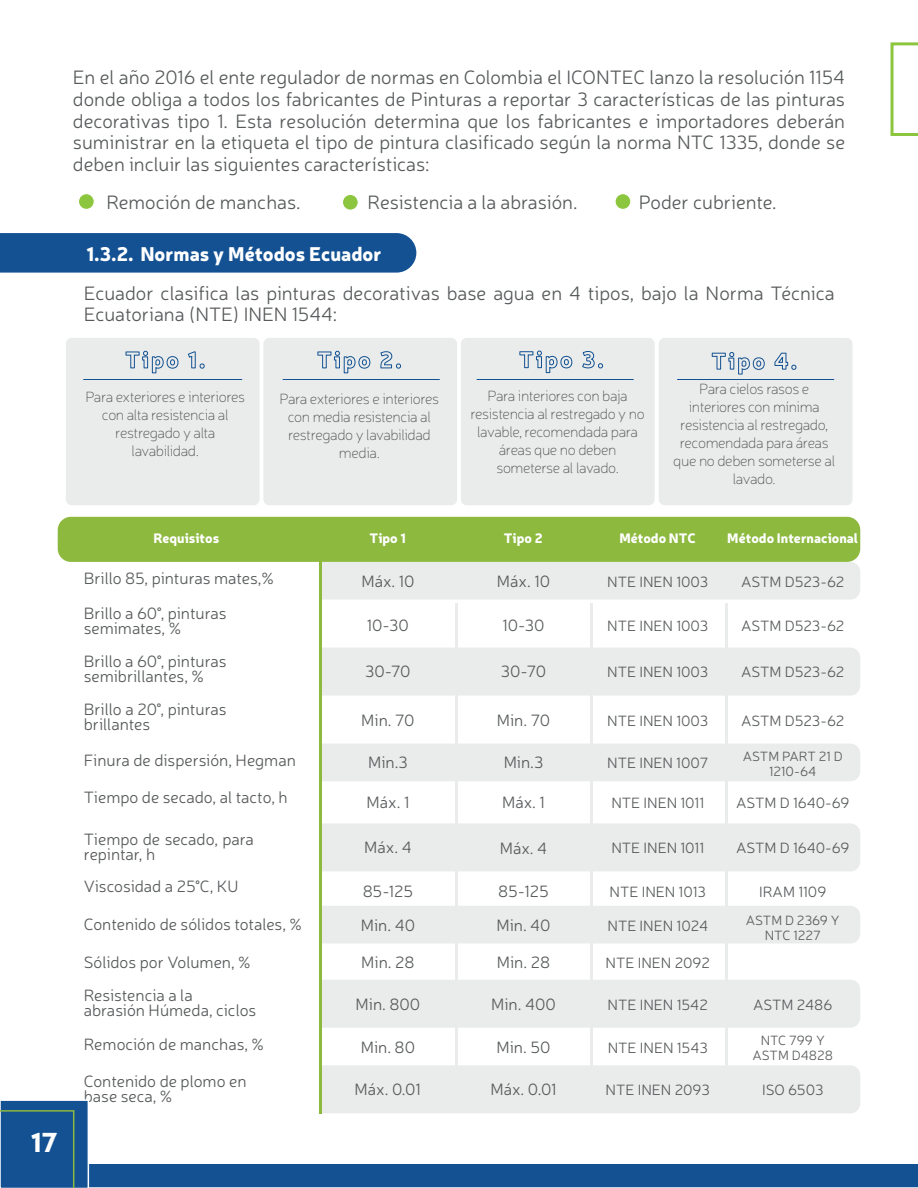
<style>
.page{position:relative;width:918px;height:1188px;background:#fff}
.page>*{position:absolute;margin:0;border:0;box-sizing:border-box;transform-origin:0 0}
.t1{font:900 27px "Neris";color:#fff}
.t2{font:300 19.5px/21.8px "Neris";color:#575a5b}
.t3{font:900 19.5px "Neris";color:#fff}
.t4{font:300 16.5px/33px "Neris";color:#575a5b}
.t5{font:100 15px/18px "Neris";letter-spacing:-.025em;color:#575a5b;text-align:center}
.t6{font:300 15px "Neris";color:#575a5b}
.t7{font:300 13.5px/15px "Neris";color:#575a5b;text-align:center}
.t8{font:900 13.5px "Neris";color:#fff}
</style>
<div class="page">
<div style="left:263px;top:338px;width:194px;height:167px;background:#e9ecea;border-radius:6px"></div>
<div style="left:66px;top:338px;width:194px;height:167px;background:#e9ecea;border-radius:6px"></div>
<div style="left:461px;top:338px;width:194px;height:167px;background:#e9ecea;border-radius:6px"></div>
<div style="left:659px;top:338px;width:194px;height:167px;background:#e9ecea;border-radius:6px"></div>
<svg style="left:891px;top:42px;width:27px;height:94px"></svg>
<div style="left:321px;top:562px;width:539px;height:38px;background:#e9ecea"></div>
<div style="left:321px;top:744px;width:539px;height:37px;background:#e9ecea"></div>
<div style="left:321px;top:906px;width:539px;height:37px;background:#e9ecea"></div>
<div style="left:321px;top:648px;width:539px;height:48px;background:#e9ecea"></div>
<div style="left:321px;top:823px;width:539px;height:48px;background:#e9ecea"></div>
<div style="left:321px;top:980px;width:539px;height:48px;background:#e9ecea"></div>
<div style="left:0;top:233px;width:417px;height:40px;background:#135193"></div>
<hr style="left:456px;top:603px;width:2px;height:510px;background:#e9ecea">
<hr style="left:590px;top:603px;width:2px;height:510px;background:#e9ecea">
<hr style="left:725px;top:603px;width:2px;height:510px;background:#e9ecea">
<hr style="left:319px;top:517px;width:2px;height:596px;background:#8cb93e">
<svg style="left:317px;top:351px;width:54px;height:23px"></svg>
<svg style="left:380px;top:351px;width:21px;height:18px"></svg>
<svg style="left:519px;top:350px;width:54px;height:23px"></svg>
<svg style="left:582px;top:351px;width:21px;height:18px"></svg>
<svg style="left:711px;top:352px;width:54px;height:23px"></svg>
<svg style="left:774px;top:352px;width:22px;height:18px"></svg>
<svg style="left:125px;top:351px;width:54px;height:23px"></svg>
<svg style="left:188px;top:351px;width:17px;height:18px"></svg>
<div style="left:78px;top:194px;width:16px;height:15px;background:#8bc63e;border-radius:50%"></div>
<div style="left:78px;top:193px;width:17px;height:17px;border:1px solid #fff;border-radius:50%"></div>
<div style="left:342px;top:194px;width:16px;height:16px;background:#8bc63e;border-radius:50%"></div>
<div style="left:342px;top:194px;width:17px;height:17px;border:1px solid #fff;border-radius:50%"></div>
<div style="left:615px;top:194px;width:16px;height:15px;background:#8bc63e;border-radius:50%"></div>
<div style="left:614px;top:193px;width:17px;height:17px;border:1px solid #fff;border-radius:50%"></div>
<div style="left:58px;top:517px;width:802px;height:45px;background:#8cb93e;border-radius:13px"></div>
<svg style="left:0;top:1065px;width:918px;height:123px"></svg>
<hr style="left:83px;top:379px;width:159px;height:1px;background:#135193">
<hr style="left:283px;top:379px;width:157px;height:1px;background:#135193">
<hr style="left:477px;top:379px;width:157px;height:1px;background:#135193">
<hr style="left:677px;top:379px;width:157px;height:1px;background:#135193">
<p class="t2" style="left:73px;top:66px;width:774px;text-align:justify">En el año 2016 el ente regulador de normas en Colombia el ICONTEC lanzo la resolución 1154 donde obliga a todos los fabricantes de Pinturas a reportar 3 características de las pinturas decorativas tipo 1. Esta resolución determina que los fabricantes e importadores deberán suministrar en la etiqueta el tipo de pintura clasificado según la norma NTC 1335, donde se deben incluir las siguientes características:</p>
<p class="t2" style="left:106px;top:191px;width:196px">Remoción de manchas.</p>
<p class="t2" style="left:368px;top:191px;width:211px">Resistencia a la abrasión.</p>
<p class="t2" style="left:639px;top:191px;width:139px">Poder cubriente.</p>
<p class="t3" style="left:86px;top:239px;width:297px">1.3.2. Normas y Métodos Ecuador</p>
<p class="t2" style="left:84px;top:281px;width:752px">Ecuador clasifica las pinturas decorativas base agua en 4 tipos, bajo la Norma Técnica<br>Ecuatoriana (NTE) INEN 1544:</p>
<h1 class="t1" style="left:31px;top:1123px;width:28px">17</h1>
<p class="t5" style="left:85px;top:387px;width:161px">Para exteriores e interiores con alta resistencia al restregado y alta lavabilidad.</p>
<p class="t5" style="left:280px;top:389px;width:161px">Para exteriores e interiores con media resistencia al restregado y lavabilidad media.</p>
<p class="t5" style="left:470px;top:387px;width:176px">Para interiores con baja resistencia al restregado y no lavable, recomendada para áreas que no deben someterse al lavado.</p>
<p class="t5" style="left:673px;top:380px;width:163px">Para cielos rasos e interiores con mínima resistencia al restregado, recomendada para áreas que no deben someterse al lavado.</p>
<p class="t8" style="left:153px;top:529px;width:68px">Requisitos</p>
<p class="t8" style="left:370px;top:529px;width:38px">Tipo 1</p>
<p class="t8" style="left:504px;top:529px;width:40px">Tipo 2</p>
<p class="t8" style="left:619px;top:529px;width:78px">Método NTC</p>
<p class="t8" style="left:727px;top:529px;width:132px">Método Internacional</p>
<p class="t4" style="left:84px;top:560px;width:192px;line-height:34.7px">Brillo 85, pinturas mates,%<br>Brillo a 60°, pinturas</p>
<p class="t4" style="left:84px;top:611px;width:144px">semimates, %<br>Brillo a 60°, pinturas</p>
<p class="t4" style="left:84px;top:659px;width:144px">semibrillantes, %<br>Brillo a 20°, pinturas</p>
<p class="t4" style="left:84px;top:705px;width:214px;line-height:36.2px">brillantes<br>Finura de dispersión, Hegman</p>
<p class="t4" style="left:84px;top:781px;width:205px">Tiempo de secado, al tacto, h</p>
<p class="t4" style="left:84px;top:831px;width:172px;line-height:15px">Tiempo de secado, para repintar, h</p>
<p class="t4" style="left:84px;top:870px;width:156px">Viscosidad a 25°C, KU</p>
<p class="t4" style="left:84px;top:907px;width:220px">Contenido de sólidos totales, %</p>
<p class="t4" style="left:84px;top:945px;width:168px">Sólidos por Volumen, %<br>Resistencia a la</p>
<p class="t4" style="left:84px;top:993px;width:174px">abrasión Húmeda, ciclos</p>
<p class="t4" style="left:84px;top:1027px;width:182px">Remoción de manchas, %</p>
<p class="t4" style="left:84px;top:1074px;width:164px;line-height:15px">Contenido de plomo en base seca, %</p>
<p class="t4" style="left:361px;top:564px;width:55px">Máx. 10</p>
<p class="t4" style="left:367px;top:608px;width:43px">10-30</p>
<p class="t4" style="left:365px;top:654px;width:47px">30-70</p>
<p class="t4" style="left:361px;top:703px;width:55px">Min. 70</p>
<p class="t4" style="left:368px;top:746px;width:41px">Min.3</p>
<p class="t4" style="left:367px;top:786px;width:44px">Máx. 1</p>
<p class="t4" style="left:364px;top:831px;width:49px">Máx. 4</p>
<p class="t4" style="left:361px;top:874px;width:56px;line-height:33.5px">85-125<br>Min. 40</p>
<p class="t4" style="left:361px;top:946px;width:55px">Min. 28</p>
<p class="t4" style="left:356px;top:987px;width:66px">Min. 800</p>
<p class="t4" style="left:361px;top:1030px;width:56px">Min. 80</p>
<p class="t4" style="left:355px;top:1072px;width:68px">Máx. 0.01</p>
<p class="t4" style="left:497px;top:564px;width:55px">Máx. 10</p>
<p class="t4" style="left:503px;top:608px;width:43px">10-30</p>
<p class="t4" style="left:501px;top:654px;width:47px">30-70</p>
<p class="t4" style="left:497px;top:703px;width:55px">Min. 70</p>
<p class="t4" style="left:504px;top:746px;width:41px">Min.3</p>
<p class="t4" style="left:502px;top:786px;width:44px">Máx. 1</p>
<p class="t4" style="left:500px;top:831px;width:49px">Máx. 4</p>
<p class="t4" style="left:496px;top:874px;width:56px;line-height:33.5px">85-125<br>Min. 40</p>
<p class="t4" style="left:497px;top:946px;width:55px">Min. 28</p>
<p class="t4" style="left:491px;top:987px;width:66px">Min. 400</p>
<p class="t4" style="left:497px;top:1030px;width:55px">Min. 50</p>
<p class="t4" style="left:490px;top:1072px;width:68px">Máx. 0.01</p>
<p class="t6" style="left:607px;top:572px;width:102px">NTE INEN 1003</p>
<p class="t6" style="left:607px;top:616px;width:102px">NTE INEN 1003</p>
<p class="t6" style="left:607px;top:662px;width:102px">NTE INEN 1003</p>
<p class="t6" style="left:607px;top:711px;width:102px">NTE INEN 1003</p>
<p class="t6" style="left:607px;top:754px;width:103px">NTE INEN 1007</p>
<p class="t6" style="left:611px;top:794px;width:94px">NTE INEN 1011</p>
<p class="t6" style="left:611px;top:839px;width:94px">NTE INEN 1011</p>
<p class="t6" style="left:610px;top:883px;width:98px">NTE INEN 1013</p>
<p class="t6" style="left:607px;top:916px;width:102px">NTE INEN 1024</p>
<p class="t6" style="left:606px;top:954px;width:106px">NTE INEN 2092</p>
<p class="t6" style="left:608px;top:995px;width:102px">NTE INEN 1542</p>
<p class="t6" style="left:608px;top:1038px;width:102px">NTE INEN 1543</p>
<p class="t6" style="left:606px;top:1080px;width:106px">NTE INEN 2093</p>
<p class="t6" style="left:741px;top:572px;width:105px">ASTM D523-62</p>
<p class="t6" style="left:741px;top:616px;width:105px">ASTM D523-62</p>
<p class="t6" style="left:741px;top:662px;width:105px">ASTM D523-62</p>
<p class="t6" style="left:741px;top:711px;width:105px">ASTM D523-62</p>
<p class="t7" style="left:743px;top:748px;width:101px">ASTM PART 21 D<br>1210-64</p>
<p class="t6" style="left:736px;top:794px;width:115px">ASTM D 1640-69</p>
<p class="t6" style="left:736px;top:839px;width:115px">ASTM D 1640-69</p>
<p class="t6" style="left:759px;top:883px;width:69px">IRAM 1109</p>
<p class="t7" style="left:746px;top:912px;width:95px">ASTM D 2369 Y<br>NTC 1227</p>
<p class="t6" style="left:753px;top:995px;width:81px">ASTM 2486</p>
<p class="t7" style="left:752px;top:1032px;width:82px">NTC 799 Y<br>ASTM D4828</p>
<p class="t6" style="left:762px;top:1080px;width:63px">ISO 6503</p>
</div>
